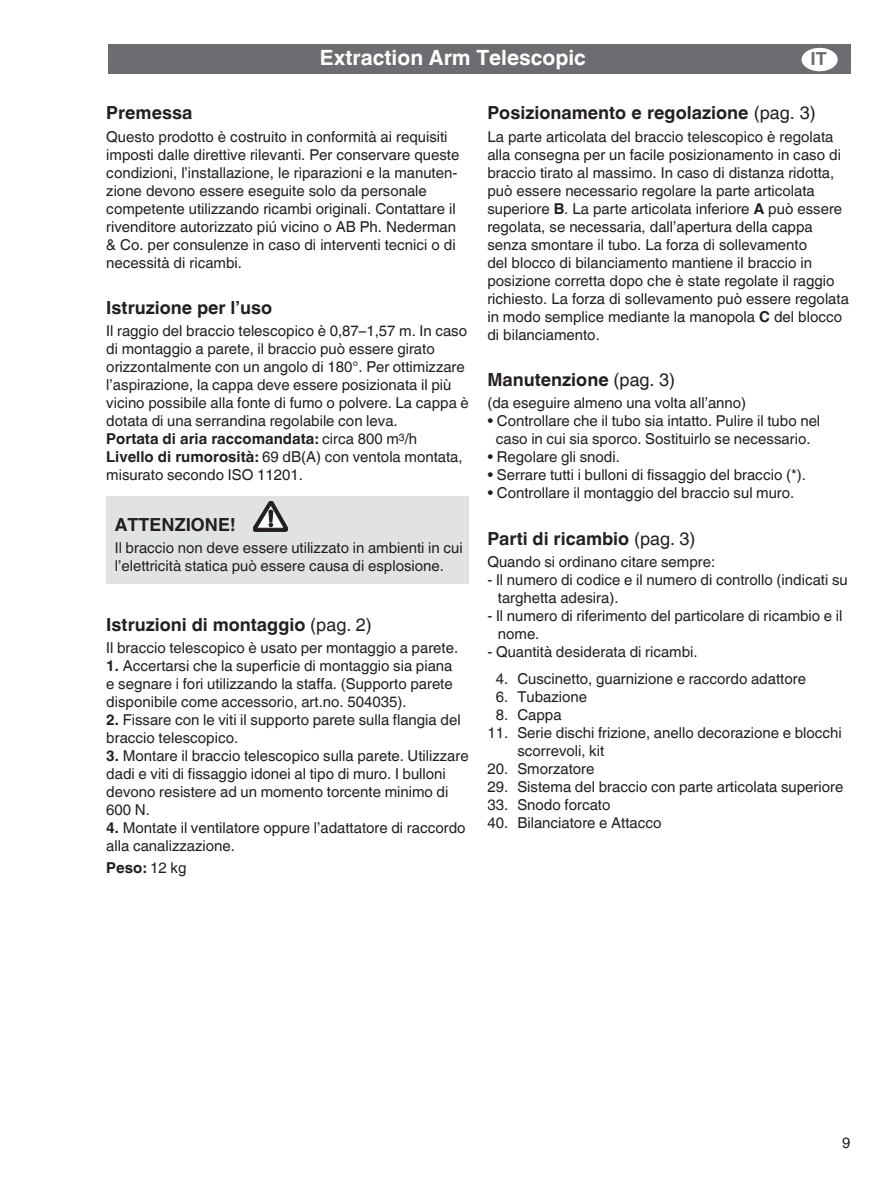
<style>
.page{position:relative;width:893px;height:1191px;background:#fff}
.page>*{position:absolute;margin:0;border:0;box-sizing:border-box;transform-origin:0 0}
.t1{font:700 21px "Helvetica Linotype";color:#fff}
.t2{font:700 18px "Helvetica Linotype";color:#231f20}
.t3{font:700 18px "Helvetica Linotype";color:#6c6d70}
.t4{font:15px/18px "Helvetica Linotype";color:#231f20}
.t5{font:700 15px "Helvetica Linotype";color:#231f20}
.s1{font-weight:700}
.s2{font-weight:400}
</style>
<div class="page">
<div style="left:106px;top:496px;width:363px;height:88px;background:#e1e2e4"></div>
<div style="left:108px;top:44px;width:742px;height:30px;background:#6c6d70"></div>
<svg style="left:253px;top:501px;width:35px;height:30px"></svg>
<div style="left:801px;top:48px;width:37px;height:23px;background:#fff;border-radius:50%"></div>
<h1 class="t1" style="left:320px;top:46px;width:267px">Extraction Arm Telescopic</h1>
<p class="t3" style="left:810px;top:49px;width:18px">IT</p>
<p class="t2" style="left:106px;top:102px;width:87px">Premessa</p>
<p class="t4" style="left:106px;top:127px;width:355px">Questo prodotto è costruito in conformità ai requisiti imposti dalle direttive rilevanti. Per conservare queste condizioni, l’installazione, le riparazioni e la manuten&shy;zione devono essere eseguite solo da personale competente utilizzando ricambi originali. Contattare il rivenditore autorizzato piú vicino o AB Ph. Nederman &amp; Co. per consulenze in caso di interventi tecnici o di necessità di ricambi.</p>
<p class="t2" style="left:106px;top:297px;width:167px">Istruzione per l’uso</p>
<p class="t4" style="left:106px;top:322px;width:364px">Il raggio del braccio telescopico è 0,87–1 ,57 m. In caso di montaggio a parete, il braccio può essere girato orizzontalmente con un angolo di 1 80°. Per ottimizzare l’aspirazione, la cappa deve essere posizionata il più vicino possibile alla fonte di fumo o polvere. La cappa è dotata di una serrandina regolabile con leva.<br><span class="s1">Portata di aria raccomandata:</span> circa 800 m<sup>3</sup>/h<br><span class="s1">Livello di rumorosità:</span> 69 dB(A) con ventola montata, misurato secondo ISO 11 201 .</p>
<p class="t2" style="left:115px;top:514px;width:123px">ATTENZIONE!</p>
<p class="t4" style="left:115px;top:539px;width:349px">Il braccio non deve essere utilizzato in ambienti in cui l’elettricità statica può essere causa di esplosione.</p>
<p class="t2" style="left:106px;top:614px;width:267px">Istruzioni di montaggio <span class="s2">(pag. 2)</span></p>
<p class="t4" style="left:106px;top:639px;width:353px">Il braccio telescopico è usato per montaggio a parete.</p>
<p class="t4" style="left:106px;top:657px;width:348px;text-align:justify"><span class="s1">1.</span> Accertarsi che la superficie di montaggio sia piana e segnare i fori utilizzando la staffa. (Supporto parete disponibile come accessorio, art.no. 504035).</p>
<p class="t4" style="left:106px;top:711px;width:356px"><span class="s1">2.</span> Fissare con le viti il supporto parete sulla flangia del braccio telescopico.</p>
<p class="t4" style="left:106px;top:747px;width:364px"><span class="s1">3.</span> Montare il braccio telescopico sulla parete. Utilizzare dadi e viti di fissaggio idonei al tipo di muro. I bulloni devono resistere ad un momento torcente minimo di 600 N.</p>
<p class="t4" style="left:106px;top:819px;width:361px"><span class="s1">4.</span> Montate il ventilatore oppure l’adattatore di raccordo alla canalizzazione.</p>
<p class="t5" style="left:106px;top:859px;width:82px">Peso: <span class="s2">1 2 kg</span></p>
<p class="t2" style="left:487px;top:102px;width:330px">Posizionamento e regolazione <span class="s2">(pag. 3)</span></p>
<p class="t4" style="left:487px;top:127px;width:363px">La parte articolata del braccio telescopico è regolata alla consegna per un facile posizionamento in caso di braccio tirato al massimo. In caso di distanza ridotta, può essere necessario regolare la parte articolata superiore <span class="s1">B</span>. La parte articolata inferiore <span class="s1">A</span> può essere regolata, se necessaria, dall’apertura della cappa senza smontare il tubo. La forza di sollevamento<br>del blocco di bilanciamento mantiene il braccio in posizione corretta dopo che è state regolate il raggio richiesto. La forza di sollevamento può essere regolata in modo semplice mediante la manopola <span class="s1">C</span> del blocco di bilanciamento.</p>
<p class="t2" style="left:487px;top:369px;width:189px">Manutenzione <span class="s2">(pag. 3)</span></p>
<p class="t4" style="left:487px;top:394px;width:260px">(da eseguire almeno una volta all’anno)</p>
<p class="t4" style="left:487px;top:412px;width:334px;text-align:center">• Controllare che il tubo sia intatto. Pulire il tubo nel caso in cui sia sporco. Sostituirlo se necessario.</p>
<p class="t4" style="left:487px;top:448px;width:134px">• Regolare gli snodi.</p>
<p class="t4" style="left:487px;top:466px;width:320px">• Serrare tutti i bulloni di fissaggio del braccio (*).</p>
<p class="t4" style="left:487px;top:484px;width:308px">• Controllare il montaggio del braccio sul muro.</p>
<p class="t2" style="left:487px;top:528px;width:210px">Parti di ricambio <span class="s2">(pag. 3)</span></p>
<p class="t4" style="left:487px;top:553px;width:229px">Quando si ordinano citare sempre:</p>
<p class="t4" style="left:498px;top:571px;width:351px;text-indent:-10px">- Il numero di codice e il numero di controllo (indicati su targhetta adesira).</p>
<p class="t4" style="left:498px;top:607px;width:346px;text-indent:-10px">- Il numero di riferimento del particolare di ricambio e il nome.</p>
<p class="t4" style="left:487px;top:643px;width:212px">- Quantità desiderata di ricambi.</p>
<p class="t4" style="left:496px;top:669px;width:312px">4. Cuscinetto, guarnizione e raccordo adattore</p>
<p class="t4" style="left:496px;top:687px;width:93px">6. Tubazione</p>
<p class="t4" style="left:496px;top:705px;width:67px">8. Cappa</p>
<p class="t4" style="left:487px;top:723px;width:356px">11 . Serie dischi frizione, anello decorazione e blocchi</p>
<p class="t4" style="left:517px;top:741px;width:88px">scorrevoli, kit</p>
<p class="t4" style="left:487px;top:759px;width:108px">20. Smorzatore</p>
<p class="t4" style="left:487px;top:777px;width:357px">29. Sistema del braccio con parte articolata superiore</p>
<p class="t4" style="left:487px;top:795px;width:124px">33. Snodo forcato</p>
<p class="t4" style="left:487px;top:813px;width:175px">40. Bilanciatore e Attacco</p>
</div>
